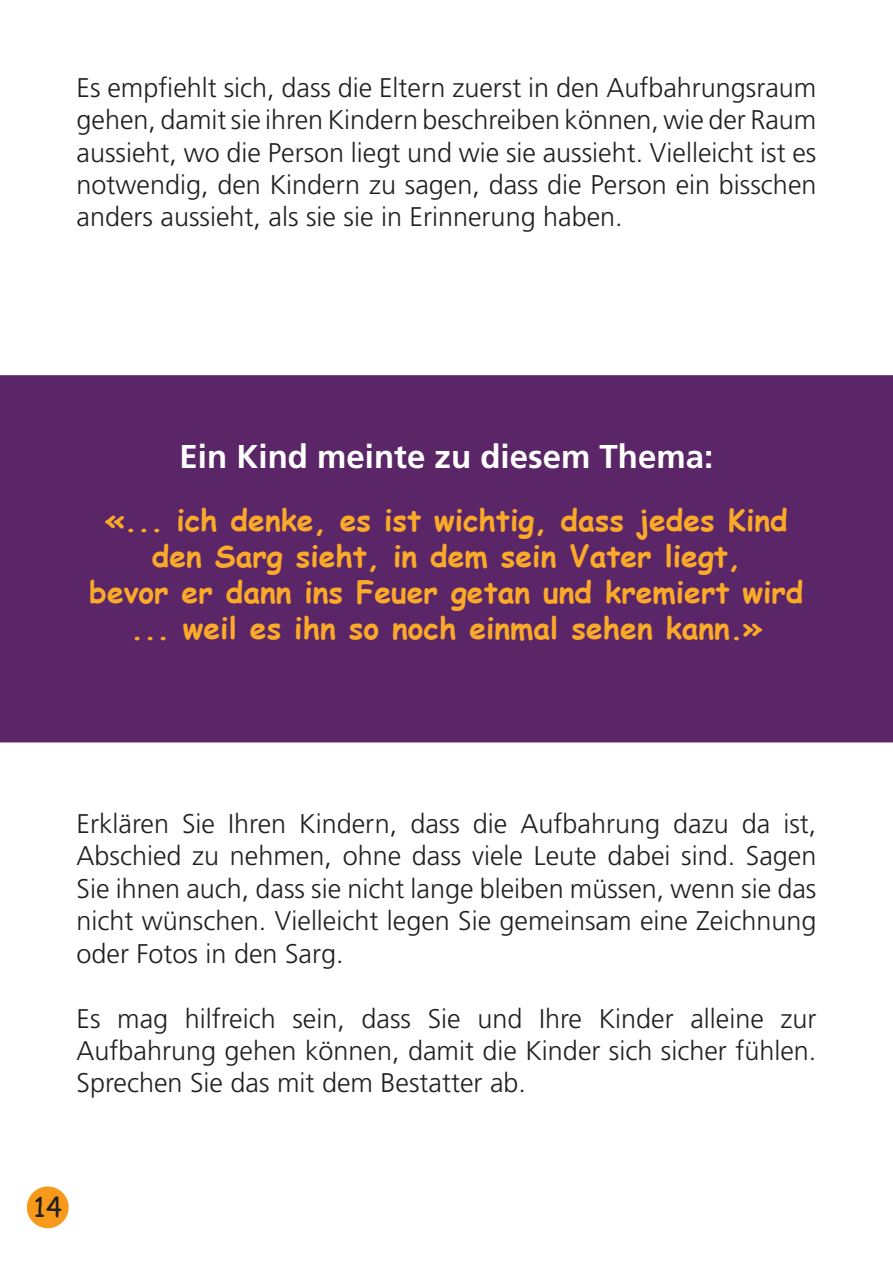
<style>
.page{position:relative;width:893px;height:1263px;background:#fff}
.page>*{position:absolute;margin:0;border:0;box-sizing:border-box;transform-origin:0 0}
.t1{font:700 33px "Frutiger";color:#fff}
.t2{font:700 30px/36px "Comic Sans MS";color:#faa928;text-align:center}
.t3{font:300 27px/32.4px "Frutiger";color:#231f20;text-align:justify}
.t4{font:27px "Comic Sans MS";color:#231f20}
</style>
<div class="page">
<div style="left:27px;top:1186px;width:42px;height:42px;background:#f79a1c;border-radius:50%"></div>
<div style="left:0;top:375px;width:893px;height:368px;background:#5b2667"></div>
<p class="t3" style="left:77px;top:72px;width:741px">Es empfiehlt sich, dass die Eltern zuerst in den Aufbahrungsraum gehen, damit sie ihren Kindern beschreiben können, wie der Raum aussieht, wo die Person liegt und wie sie aussieht. Vielleicht ist es notwendig, den Kindern zu sagen, dass die Person ein bisschen anders aussieht, als sie sie in Erinnerung haben.</p>
<p class="t1" style="left:180px;top:437px;width:535px">Ein Kind meinte zu diesem Thema:</p>
<p class="t2" style="left:89px;top:500px;width:716px">«... ich denke, es ist wichtig, dass jedes Kind den Sarg sieht, in dem sein Vater liegt,<br>bevor er dann ins Feuer getan und kremiert wird ... weil es ihn so noch einmal sehen kann.»</p>
<p class="t3" style="left:77px;top:808px;width:741px">Erklären Sie Ihren Kindern, dass die Aufbahrung dazu da ist, Abschied zu nehmen, ohne dass viele Leute dabei sind. Sagen Sie ihnen auch, dass sie nicht lange bleiben müssen, wenn sie das nicht wünschen. Vielleicht legen Sie gemeinsam eine Zeichnung oder Fotos in den Sarg.</p>
<p class="t3" style="left:77px;top:1002px;width:741px">Es mag hilfreich sein, dass Sie und Ihre Kinder alleine zur Aufbahrung gehen können, damit die Kinder sich sicher fühlen.<br>Sprechen Sie das mit dem Bestatter ab.</p>
<p class="t4" style="left:34px;top:1187px;width:30px">14</p>
</div>
